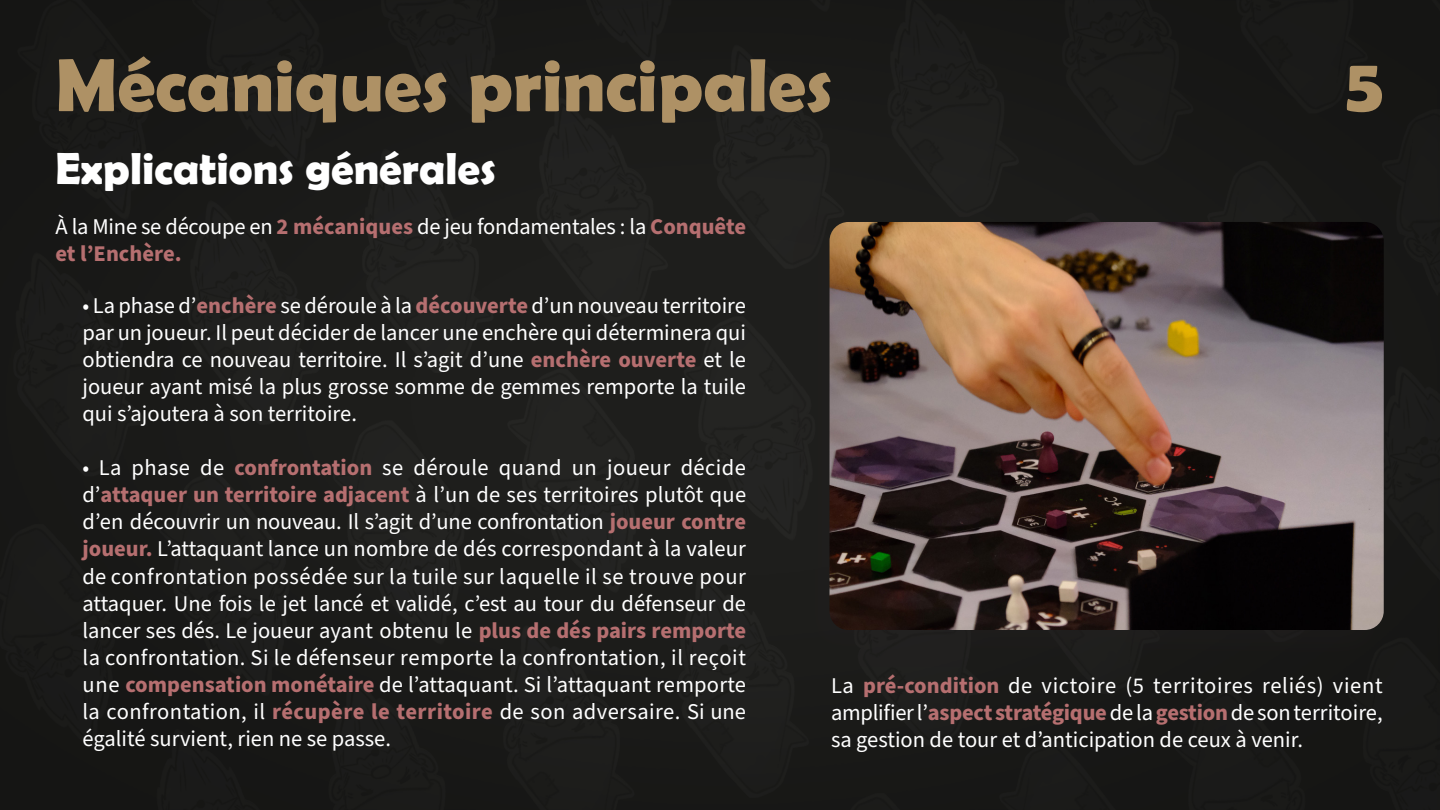
<style>
.page{position:relative;width:1440px;height:810px;background:#1b1b19}
.page>*{position:absolute;margin:0;border:0;box-sizing:border-box;transform-origin:0 0}
.t1{font:700 75.6px "Berlin Sans FB Demi";color:#ae9165}
.t2{font:700 45px "Berlin Sans FB Demi";color:#fff}
.t3{font:22.5px/27.1px "Source Sans Pro";color:#fff;text-align:justify}
.s1{font-weight:700;color:#b66f70}
</style>
<div class="page">
<div style="left:791px;top:210px;width:604px;height:459px;background:#231f20"></div>
<img style="left:830px;top:222px;width:554px;height:408px">
<p class="t1" style="left:56px;top:41px;width:779px">Mécaniques principales</p>
<p class="t2" style="left:56px;top:143px;width:442px">Explications générales</p>
<p class="t3" style="left:56px;top:214px;width:692px">À la Mine se découpe en <span class="s1">2 mécaniques</span> de jeu fondamentales : la <span class="s1">Conquête et l’Enchère.</span></p>
<p class="t3" style="left:83px;top:293px;width:665px">• La phase d’<span class="s1">enchère</span> se déroule à la <span class="s1">découverte</span> d’un nouveau territoire par un joueur. Il peut décider de lancer une enchère qui déterminera qui obtiendra ce nouveau territoire. Il s’agit d’une <span class="s1">enchère ouverte</span> et le joueur ayant misé la plus grosse somme de gemmes remporte la tuile qui s’ajoutera à son territoire.</p>
<p class="t3" style="left:83px;top:455px;width:665px">• La phase de <span class="s1">confrontation</span> se déroule quand un joueur décide d’<span class="s1">attaquer un territoire adjacent</span> à l’un de ses territoires plutôt que d’en découvrir un nouveau. Il s’agit d’une confrontation <span class="s1">joueur contre joueur.</span> L’attaquant lance un nombre de dés correspondant à la valeur de confrontation possédée sur la tuile sur laquelle il se trouve pour attaquer. Une fois le jet lancé et validé, c’est au tour du défenseur de lancer ses dés. Le joueur ayant obtenu le <span class="s1">plus de dés pairs remporte </span>la confrontation. Si le défenseur remporte la confrontation, il reçoit une <span class="s1">compensation monétaire</span> de l’attaquant. Si l’attaquant remporte la confrontation, il <span class="s1">récupère le territoire</span> de son adversaire. Si une égalité survient, rien ne se passe.</p>
<p class="t1" style="left:1346px;top:41px;width:40px">5</p>
<p class="t3" style="left:831px;top:673px;width:553px">La <span class="s1">pré-condition</span> de victoire (5 territoires reliés) vient amplifier l’<span class="s1">aspect stratégique</span> de la <span class="s1">gestion</span> de son territoire, sa gestion de tour et d’anticipation de ceux à venir.</p>
</div>
